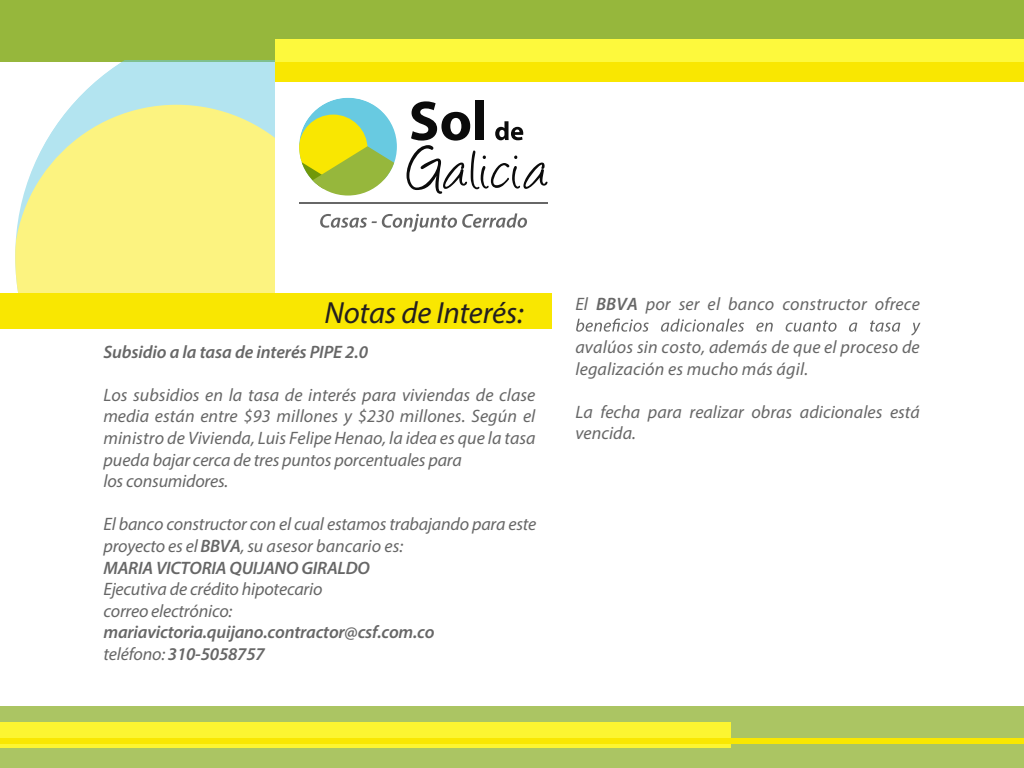
<style>
.page{position:relative;width:1024px;height:768px;background:#fff}
.page>*{position:absolute;margin:0;border:0;box-sizing:border-box;transform-origin:0 0}
.t1{font:italic 30.7px "Myriad Pro";letter-spacing:-.005em;color:#231f20}
.t2{font:italic 18px/21.6px "Myriad Pro";color:#676767}
.t3{font:italic 600 18px/21.6px "Myriad Pro";letter-spacing:-.01em;color:#676767}
.s1{font-weight:600}
.s2{font-weight:400}
</style>
<div class="page">
<svg style="left:576px;top:319px;width:345px;height:16px"></svg>
<svg style="left:407px;top:101px;width:140px;height:93px"></svg>
<div style="left:476px;top:100px;width:8px;height:40px;background:#0b0b0b"></div>
<hr style="left:299px;top:203px;width:249px;height:1px;background:#676767">
<svg style="left:320px;top:213px;width:207px;height:19px"></svg>
<svg style="left:299px;top:98px;width:98px;height:98px"></svg>
<div style="left:0;top:0;width:1024px;height:61px;background:#96b73c"></div>
<div style="left:0;top:707px;width:1024px;height:61px;background:#abc563"></div>
<svg style="left:275px;top:39px;width:749px;height:42px;background:#fbf021"></svg>
<div style="left:0;top:723px;width:731px;height:25px;background:#fcf531"></div>
<div style="left:0;top:293px;width:551px;height:36px;background:#f9e701"></div>
<div style="left:0;top:738px;width:1024px;height:6px;background:#f9e701"></div>
<svg style="left:15px;top:61px;width:260px;height:44px;fill:#b3e4f0"></svg>
<svg style="left:15px;top:105px;width:260px;height:150px;background:#f5f293"></svg>
<div style="left:15px;top:255px;width:260px;height:38px;background:#fcf380"></div>
<h1 class="t1" style="left:325px;top:294px;width:201px">Notas de Interés:</h1>
<p class="t3" style="left:103px;top:340px;width:266px">Subsidio a la tasa de interés PIPE 2.0</p>
<p class="t2" style="left:103px;top:384px;width:434px">Los subsidios en la tasa de interés para viviendas de clase media están entre $93 millones y $230 millones. Según el ministro de Vivienda, Luis Felipe Henao, la idea es que la tasa pueda bajar cerca de tres puntos porcentuales para<br>los consumidores.</p>
<p class="t2" style="left:103px;top:513px;width:435px">El banco constructor con el cual estamos trabajando para este proyecto es el <span class="s1">BBVA</span>, su asesor bancario es:<br><span class="s1">MARIA VICTORIA QUIJANO GIRALDO</span></p>
<p class="t2" style="left:103px;top:578px;width:221px">Ejecutiva de crédito hipotecario correo electrónico:</p>
<p class="t3" style="left:103px;top:621px;width:333px">mariavictoria.quijano.contractor@csf.com.co <span class="s2">teléfono:</span> 310-5058757</p>
<p class="t2" style="left:575px;top:293px;width:346px">El <span class="s1">BBVA</span> por ser el banco constructor ofrece</p>
<p class="t2" style="left:575px;top:336px;width:346px">avalúos sin costo, además de que el proceso de legalización es mucho más ágil.</p>
<p class="t2" style="left:575px;top:401px;width:346px">La fecha para realizar obras adicionales está vencida.</p>
</div>
